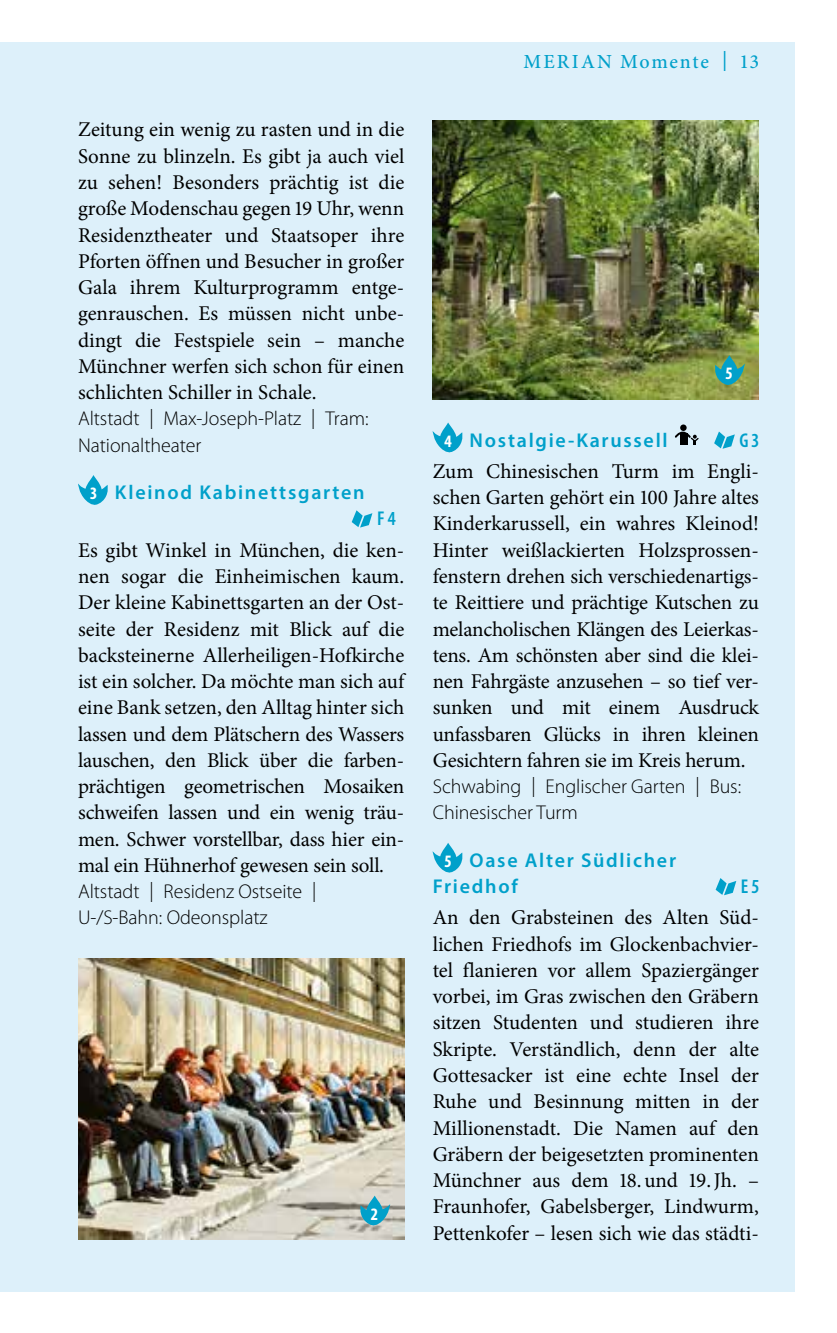
<style>
.page{position:relative;width:837px;height:1333px;background:#fff}
.page>*{position:absolute;margin:0;border:0;box-sizing:border-box;transform-origin:0 0}
.t1{font:21px/26.2px "Minion Pro";letter-spacing:-.005em;color:#000;text-align:justify}
.t2{font:300 20px/26.2px "Myriad Pro";letter-spacing:-.005em;color:#000}
.t3{font:600 20px/26.2px "Myriad Pro";letter-spacing:.085em;color:#00a0ca}
.t4{font:500 20px "Minion Pro";letter-spacing:.095em;color:#00a0ca}
.t5{font:600 condensed 20px "Myriad Pro";color:#00a0ca}
.t6{font:700 condensed 17.5px "Myriad Pro";color:#fff}
.s1{font-weight:700;font-stretch:condensed;font-size:17.5px;color:#fff}
</style>
<div class="page">
<div style="left:0;top:43px;width:794px;height:1248px;background:#ddf0fa"></div>
<img style="left:432px;top:120px;width:326px;height:279px">
<svg style="left:78px;top:475px;width:30px;height:30px"></svg>
<svg style="left:351px;top:510px;width:22px;height:18px"></svg>
<svg style="left:432px;top:422px;width:31px;height:31px"></svg>
<div style="left:680px;top:424px;width:6px;height:7px;background:#000;border-radius:50%"></div>
<svg style="left:675px;top:430px;width:24px;height:15px"></svg>
<svg style="left:714px;top:431px;width:21px;height:18px"></svg>
<svg style="left:432px;top:843px;width:31px;height:30px"></svg>
<svg style="left:715px;top:878px;width:22px;height:18px"></svg>
<img style="left:78px;top:958px;width:326px;height:281px">
<svg style="left:713px;top:355px;width:31px;height:31px"></svg>
<svg style="left:359px;top:1195px;width:31px;height:31px"></svg>
<p class="t1" style="left:78px;top:117px;width:328px">Zeitung ein wenig zu rasten und in die Sonne zu blinzeln. Es gibt ja auch viel zu sehen! Besonders prächtig ist die große Modenschau gegen 19 Uhr, wenn Residenztheater und Staatsoper ihre Pforten öffnen und Besucher in großer Gala ihrem Kulturprogramm entge&shy;genrauschen. Es müssen nicht unbe&shy;dingt die Festspiele sein – manche Münchner werfen sich schon für einen schlichten Schiller in Schale.</p>
<p class="t2" style="left:78px;top:406px;width:292px">Altstadt | Max-Joseph-Platz | Tram:<br>Nationaltheater</p>
<p class="t3" style="left:90px;top:479px;width:276px"><span class="s1">3</span> Kleinod Kabinettsgarten</p>
<p class="t5" style="left:377px;top:506px;width:20px">F4</p>
<p class="t1" style="left:78px;top:537px;width:328px">Es gibt Winkel in München, die ken&shy;nen sogar die Einheimischen kaum.<br>Der kleine Kabinettsgarten an der Ost&shy;seite der Residenz mit Blick auf die backsteinerne Allerheiligen-Hofkirche ist ein solcher. Da möchte man sich auf eine Bank setzen, den Alltag hinter sich lassen und dem Plätschern des Wassers lauschen, den Blick über die farben&shy;prächtigen geometrischen Mosaiken schweifen lassen und ein wenig träu&shy;men. Schwer vorstellbar, dass hier ein&shy;mal ein Hühnerhof gewesen sein soll.</p>
<p class="t2" style="left:78px;top:878px;width:240px">Altstadt | Residenz Ostseite |<br>U-/S-Bahn: Odeonsplatz</p>
<p class="t6" style="left:371px;top:1202px;width:8px">2</p>
<p class="t4" style="left:523px;top:48px;width:237px">MERIAN Momente | 13</p>
<p class="t6" style="left:725px;top:362px;width:8px">5</p>
<p class="t3" style="left:444px;top:426px;width:224px"><span class="s1">4</span> Nostalgie-Karussell</p>
<p class="t5" style="left:739px;top:427px;width:21px">G3</p>
<p class="t1" style="left:432px;top:458px;width:328px">Zum Chinesischen Turm im Engli&shy;schen Garten gehört ein 100 Jahre altes Kinderkarussell, ein wahres Kleinod!<br>Hinter weißlackierten Holzsprossen&shy;fenstern drehen sich verschiedenartigs&shy;te Reittiere und prächtige Kutschen zu melancholischen Klängen des Leierkas&shy;tens. Am schönsten aber sind die klei&shy;nen Fahrgäste anzusehen – so tief ver&shy;sunken und mit einem Ausdruck unfassbaren Glücks in ihren kleinen Gesichtern fahren sie im Kreis herum.</p>
<p class="t2" style="left:432px;top:773px;width:310px">Schwabing | Englischer Garten | Bus:<br>Chinesischer Turm</p>
<p class="t3" style="left:432px;top:846px;width:245px;text-indent:12px"><span class="s1">5</span> Oase Alter Südlicher<br>Friedhof</p>
<p class="t5" style="left:740px;top:874px;width:19px">E 5</p>
<p class="t1" style="left:432px;top:904px;width:328px">An den Grabsteinen des Alten Süd&shy;lichen Friedhofs im Glockenbachvier&shy;tel flanieren vor allem Spaziergänger vorbei, im Gras zwischen den Gräbern sitzen Studenten und studieren ihre Skripte. Verständlich, denn der alte Gottesacker ist eine echte Insel der Ruhe und Besinnung mitten in der Millionenstadt. Die Namen auf den Gräbern der beigesetzten prominenten Münchner aus dem 18.und 19.Jh. – Fraunhofer, Gabelsberger, Lindwurm, Pettenkofer – lesen sich wie das städti-</p>
</div>
